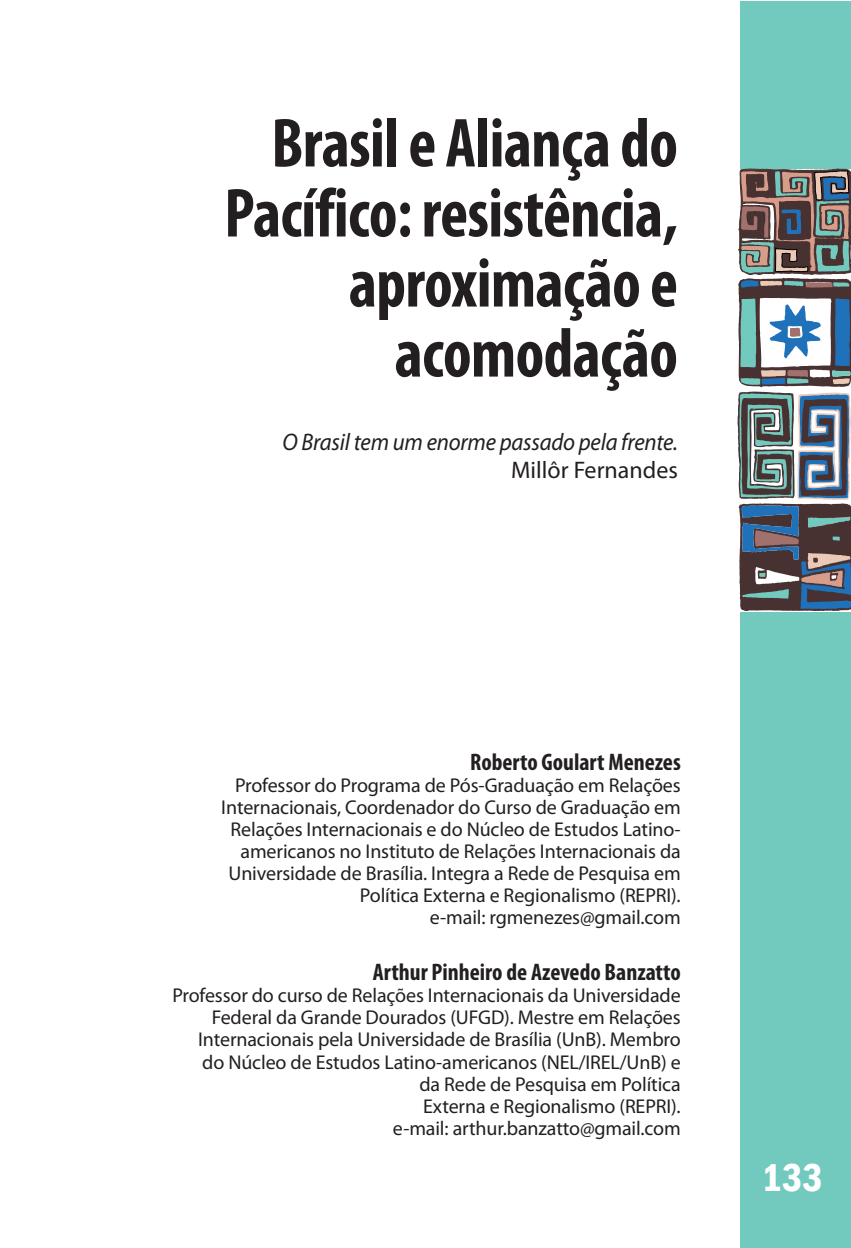
<style>
.page{position:relative;width:851px;height:1248px;background:#fff}
.page>*{position:absolute;margin:0;border:0;box-sizing:border-box;transform-origin:0 0}
.Titu{font:700 condensed 70px/70px "Myriad Pro";letter-spacing:-.01em;color:#231f20;text-align:right;scale:.95 1}
.t1{font:600 condensed 40px "Franklin Gothic";color:#fff}
.Titu-2{font:700 condensed 24px "Myriad Pro";color:#231f20}
.Titu-3{font:italic 24px "Myriad Pro";letter-spacing:-.01em;color:#231f20;scale:.95 1}
.Titu-4{font:24px "Myriad Pro";color:#231f20}
.Notas{font:20px/22px "Myriad Pro";letter-spacing:-.005em;color:#231f20;text-align:right}
</style>
<div class="page">
<div style="left:740px;top:1px;width:110px;height:1246px;background:#72c9bd"></div>
<svg style="left:737px;top:168px;width:113px;height:443px;background:#787e85"></svg>
<p class="Titu" style="left:224px;top:107px;width:479px">Brasil e Aliança do<br>Pacífico: resistência, aproximação e acomodação</p>
<p class="Titu-3" style="left:282px;top:427px;width:417px">O Brasil tem um enorme passado pela frente.</p>
<p class="Titu-4" style="left:511px;top:455px;width:168px">Millôr Fernandes</p>
<p class="Titu-2" style="left:470px;top:746px;width:212px">Roberto Goulart Menezes</p>
<p class="Notas" style="left:221px;top:773px;width:461px">Professor do Programa de Pós-Graduação em Relações Internacionais, Coordenador do Curso de Graduação em Relações Internacionais e do Núcleo de Estudos Latino&shy;americanos no Instituto de Relações Internacionais da Universidade de Brasília. Integra a Rede de Pesquisa em Política Externa e Regionalismo (REPRI).<br>e-mail: rgmenezes@gmail.com</p>
<p class="Titu-2" style="left:373px;top:957px;width:309px">Arthur Pinheiro de Azevedo Banzatto</p>
<p class="Notas" style="left:172px;top:984px;width:510px">Professor do curso de Relações Internacionais da Universidade Federal da Grande Dourados (UFGD). Mestre em Relações Internacionais pela Universidade de Brasília (UnB). Membro do Núcleo de Estudos Latino-americanos (NEL/IREL/UnB) e<br>da Rede de Pesquisa em Política<br>Externa e Regionalismo (REPRI).<br>e-mail: arthur.banzatto@gmail.com</p>
<p class="t1" style="left:761px;top:1150px;width:63px">133</p>
</div>
